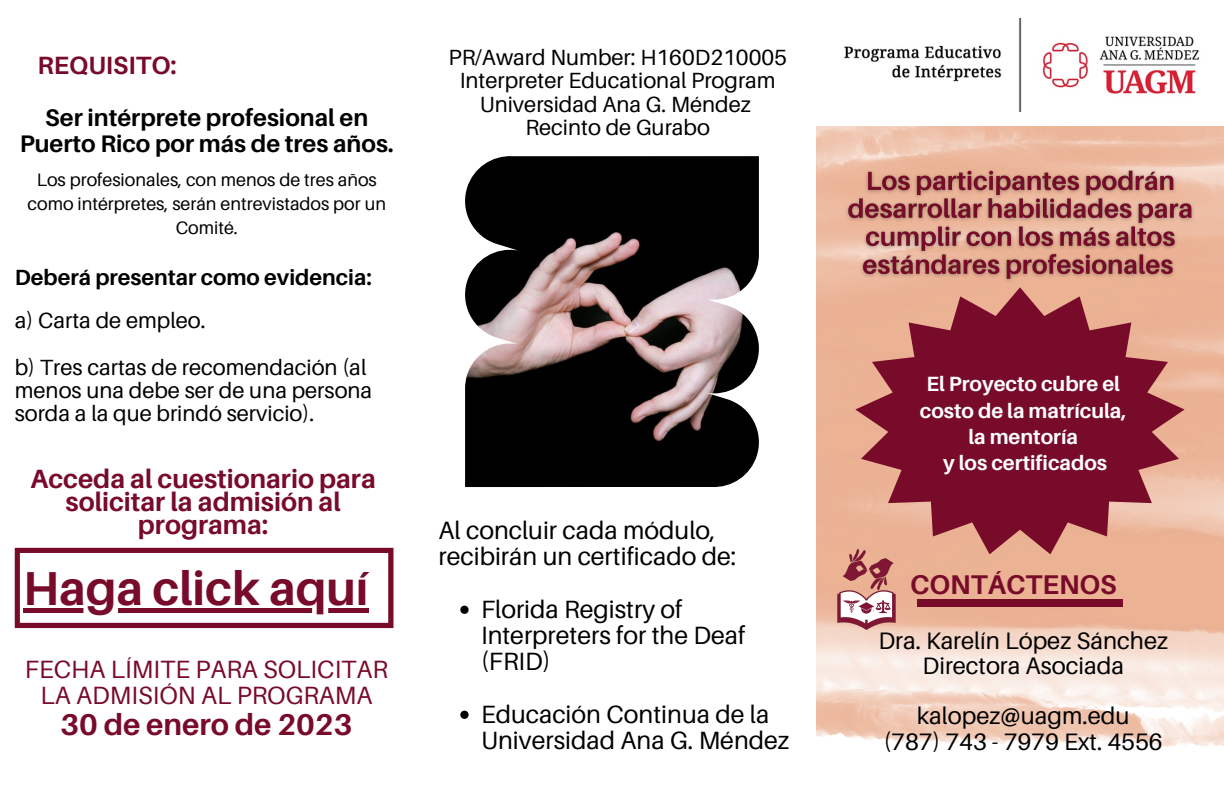
<style>
.page{position:relative;width:1224px;height:792px;background:#fff}
.page>*{position:absolute;margin:0;border:0;box-sizing:border-box;transform-origin:0 0}
.t1{font:700 47.6px "Aileron";color:#780b2a}
.t2{font:700 30px "Aileron";color:#780b2a}
.t3{font:700 27.1px "Aileron";color:#780b2a}
.t4{font:700 26.4px/23px "Aileron";color:#780b2a;text-align:center}
.t5{font:25px/26.2px "Aileron";color:#000}
.t6{font:25px/26.2px "Aileron";color:#780b2a;text-align:center}
.t7{font:700 25px "Aileron";color:#780b2a}
.t8{font:700 24px/25.5px "Aileron";color:#000;text-align:center}
.t9{font:23.8px/25.2px "Aileron";color:#000;text-align:center}
.t10{font:22px/23.2px "Aileron";color:#000}
.t11{font:700 22px "Aileron";color:#000}
.t12{font:700 20.6px/26.2px "Aileron";color:#fff;text-align:center}
.t13{font:18px/24px "Aileron";color:#000;text-align:center}
</style>
<div class="page">
<img style="left:465px;top:156px;width:294px;height:331px">
<img style="left:844px;top:19px;width:356px;height:92px">
<svg style="left:15px;top:548px;width:378px;height:80px"></svg>
<img style="left:816px;top:126px;width:408px;height:621px">
<div style="left:917px;top:600px;width:206px;height:7px;background:#780b2a"></div>
<img style="left:829px;top:548px;width:75px;height:88px">
<svg style="left:855px;top:288px;width:330px;height:266px;fill:#780b2a"></svg>
<svg style="left:460px;top:606px;width:9px;height:8px"></svg>
<svg style="left:460px;top:711px;width:9px;height:8px"></svg>
<svg style="left:23px;top:608px;width:346px;height:5px;fill:#780b2a"></svg>
<img style="left:840px;top:159px;width:359px;height:129px">
<p class="t7" style="left:38px;top:49px;width:141px">REQUISITO:</p>
<p class="t10" style="left:449px;top:46px;width:340px;text-align:center">PR/Award Number: H160D210005<br>Interpreter Educational Program<br>Universidad Ana G. Méndez<br>Recinto de Gurabo</p>
<p class="t8" style="left:20px;top:105px;width:376px">Ser intérprete profesional en<br>Puerto Rico por más de tres años.</p>
<p class="t13" style="left:28px;top:168px;width:360px">Los profesionales, con menos de tres años como intérpretes, serán entrevistados por un<br>Comité.</p>
<p class="t11" style="left:15px;top:264px;width:359px">Deberá presentar como evidencia:</p>
<p class="t10" style="left:15px;top:297px;width:353px;line-height:46.5px">a) Carta de empleo.<br>b) Tres cartas de recomendación (al</p>
<p class="t10" style="left:15px;top:378px;width:359px">menos una debe ser de una persona sorda a la que brindó servicio).</p>
<p class="t12" style="left:920px;top:371px;width:208px">El Proyecto cubre el costo de la matrícula, la mentoría<br>y los certificados</p>
<p class="t4" style="left:31px;top:466px;width:347px">Acceda al cuestionario para solicitar la admisión al programa:</p>
<p class="t5" style="left:439px;top:517px;width:299px">Al concluir cada módulo, recibirán un certificado de:</p>
<h1 class="t1" style="left:23px;top:559px;width:347px">Haga click aquí</h1>
<p class="t6" style="left:25px;top:655px;width:365px">FECHA LÍMITE PARA SOLICITAR<br>LA ADMISIÓN AL PROGRAMA</p>
<h2 class="t2" style="left:61px;top:706px;width:293px">30 de enero de 2023</h2>
<p class="t5" style="left:481px;top:595px;width:266px">Florida Registry of<br>Interpreters for the Deaf (FRID)</p>
<p class="t5" style="left:481px;top:700px;width:310px">Educación Continua de la<br>Universidad Ana G. Méndez</p>
<p class="t3" style="left:910px;top:567px;width:208px">CONTÁCTENOS</p>
<p class="t9" style="left:878px;top:627px;width:291px">Dra. Karelín López Sánchez<br>Directora Asociada</p>
<p class="t9" style="left:884px;top:703px;width:280px">kalopez@uagm.edu<br>(787) 743 - 7979 Ext. 4556</p>
</div>
